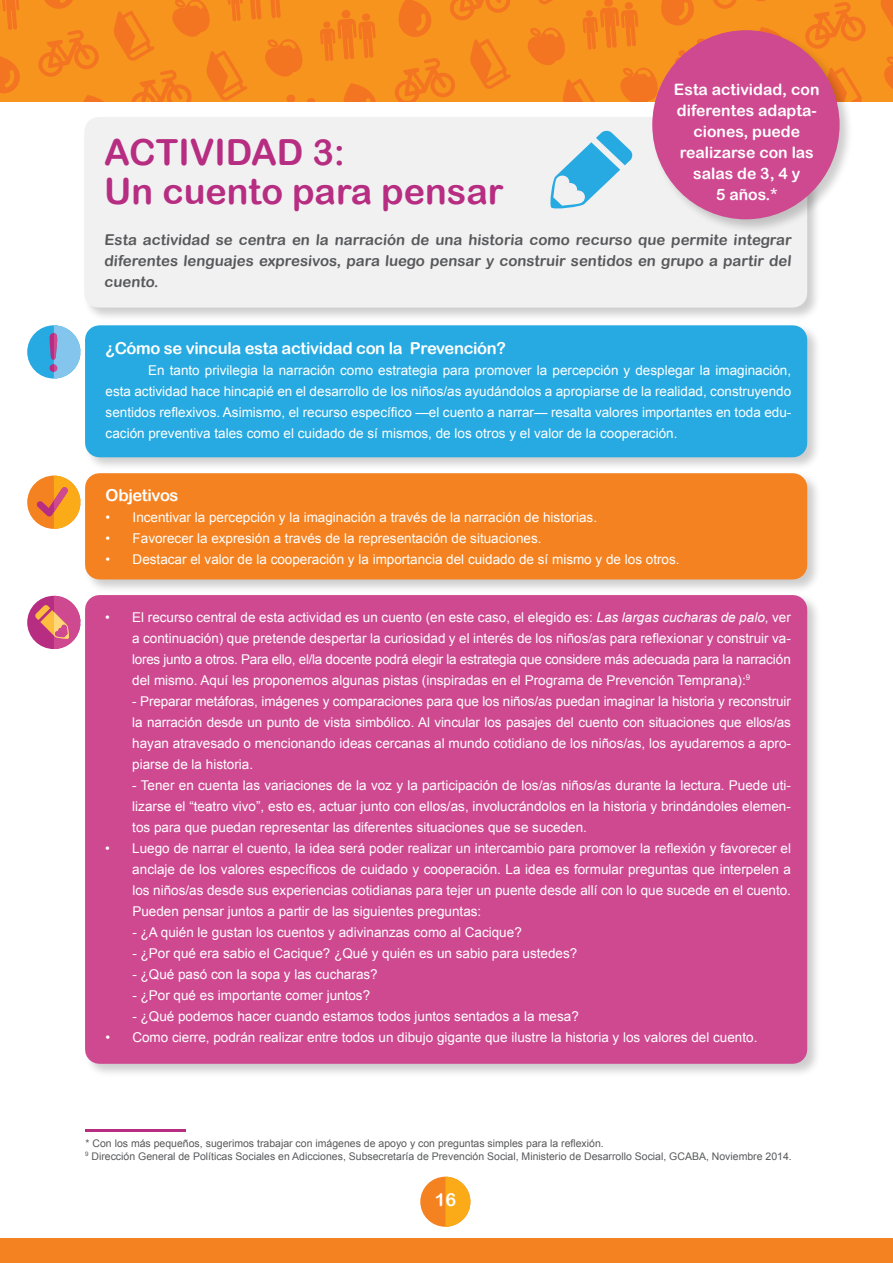
<style>
.page{position:relative;width:893px;height:1263px;background:#fff}
.page>*{position:absolute;margin:0;border:0;box-sizing:border-box;transform-origin:0 0}
.t1{font:36px/39px "Arial Rounded MT Bold";color:#b62d81}
.t2{font:18px "Arial Rounded MT Bold";color:#fff}
.t3{font:16.5px "Arial Rounded MT Bold";letter-spacing:-.02em;color:#fff}
.t4{font:15.75px/21px "Arial Rounded MT Bold";color:#fff;text-align:center}
.t5{font:15px/21px "Arial Rounded MT Bold";color:#58595b;text-align:justify}
.t6{font:13.5px/21px "Arial";color:#fff;text-align:justify}
.t7{font:10.5px/13px "Arial";color:#58595b}
.s1{font-style:italic}
</style>
<div class="page">
<div style="left:0;top:0;width:893px;height:101px;background:#f7941e"></div>
<svg style="left:563px;top:79px;width:31px;height:22px"></svg>
<svg style="left:809px;top:2px;width:57px;height:39px"></svg>
<svg style="left:881px;top:0;width:12px;height:27px"></svg>
<svg style="left:620px;top:68px;width:30px;height:33px"></svg>
<svg style="left:853px;top:83px;width:9px;height:18px"></svg>
<svg style="left:884px;top:56px;width:9px;height:33px"></svg>
<svg style="left:44px;top:0;width:29px;height:9px"></svg>
<svg style="left:2px;top:0;width:17px;height:30px"></svg>
<svg style="left:0;top:56px;width:20px;height:37px"></svg>
<svg style="left:38px;top:30px;width:61px;height:47px"></svg>
<svg style="left:114px;top:11px;width:41px;height:50px"></svg>
<svg style="left:172px;top:0;width:38px;height:37px"></svg>
<svg style="left:228px;top:0;width:53px;height:21px"></svg>
<svg style="left:84px;top:95px;width:19px;height:6px"></svg>
<svg style="left:132px;top:70px;width:60px;height:31px"></svg>
<svg style="left:206px;top:51px;width:41px;height:50px"></svg>
<svg style="left:398px;top:0;width:34px;height:37px"></svg>
<svg style="left:450px;top:0;width:60px;height:20px"></svg>
<svg style="left:538px;top:0;width:15px;height:4px"></svg>
<svg style="left:265px;top:39px;width:38px;height:38px"></svg>
<svg style="left:320px;top:10px;width:56px;height:51px"></svg>
<svg style="left:343px;top:83px;width:33px;height:18px"></svg>
<svg style="left:395px;top:58px;width:60px;height:43px"></svg>
<svg style="left:470px;top:39px;width:41px;height:50px"></svg>
<svg style="left:307px;top:98px;width:8px;height:3px"></svg>
<svg style="left:286px;top:95px;width:9px;height:6px"></svg>
<svg style="left:661px;top:0;width:33px;height:25px"></svg>
<svg style="left:713px;top:0;width:52px;height:9px"></svg>
<svg style="left:527px;top:28px;width:38px;height:37px"></svg>
<svg style="left:582px;top:0;width:56px;height:50px"></svg>
<div style="left:0;top:1238px;width:893px;height:25px;background:#f58220"></div>
<div style="left:420px;top:1177px;width:50px;height:50px;background:#f58220;border-radius:50%"></div>
<svg style="left:445px;top:1177px;width:25px;height:50px"></svg>
<div style="left:82px;top:115px;width:739px;height:207px;background:#000;opacity:.2"></div>
<div style="left:84px;top:117px;width:723px;height:191px;background:#f1f1f2"></div>
<svg style="left:549px;top:130px;width:84px;height:79px"></svg>
<div style="left:83px;top:323px;width:738px;height:148px;background:#000;opacity:.2"></div>
<div style="left:85px;top:325px;width:722px;height:132px;background:#27aae1"></div>
<div style="left:83px;top:593px;width:738px;height:485px;background:#000;opacity:.2"></div>
<div style="left:85px;top:595px;width:722px;height:469px;background:#cf4991"></div>
<div style="left:83px;top:471px;width:738px;height:123px;background:#000;opacity:.2"></div>
<div style="left:85px;top:473px;width:722px;height:106px;background:#f58220"></div>
<div style="left:27px;top:325px;width:53px;height:54px;background:#27aae1;border-radius:50%"></div>
<svg style="left:50px;top:325px;width:30px;height:54px"></svg>
<div style="left:27px;top:476px;width:53px;height:53px;background:#f58220;border-radius:50%"></div>
<svg style="left:36px;top:476px;width:44px;height:53px"></svg>
<div style="left:27px;top:596px;width:53px;height:53px;background:#b62d81;border-radius:50%"></div>
<svg style="left:35px;top:596px;width:45px;height:53px"></svg>
<div style="left:650px;top:28px;width:203px;height:205px;background:#000;opacity:.2"></div>
<div style="left:652px;top:30px;width:188px;height:189px;background:#cf4991;border-radius:50%"></div>
<hr style="left:85px;top:1129px;width:101px;height:3px;background:#b62d81">
<h1 class="t1" style="left:104px;top:132px;width:401px">ACTIVIDAD 3:<br>Un cuento para pensar</h1>
<p class="t4" style="left:674px;top:78px;width:147px">Esta actividad, con diferentes adapta&shy;ciones, puede realizarse con las salas de 3, 4 y<br>5 años.*</p>
<p class="t5" style="left:104px;top:229px;width:690px">Esta actividad se centra en la narración de una historia como recurso que permite integrar diferentes lenguajes expresivos, para luego pensar y construir sentidos en grupo a partir del cuento.</p>
<p class="t3" style="left:106px;top:338px;width:402px">¿Cómo se vincula esta actividad con la Prevención?</p>
<p class="t6" style="left:106px;top:360px;width:687px;text-indent:43px">En tanto privilegia la narración como estrategia para promover la percepción y desplegar la imaginación, esta actividad hace hincapié en el desarrollo de los niños/as ayudándolos a apropiarse de la realidad, construyendo sentidos reflexivos. Asimismo, el recurso específico —el cuento a narrar— resalta valores importantes en toda edu&shy;cación preventiva tales como el cuidado de sí mismos, de los otros y el valor de la cooperación.</p>
<p class="t3" style="left:106px;top:486px;width:74px">Objetivos</p>
<p class="t6" style="left:106px;top:507px;width:493px">• Incentivar la percepción y la imaginación a través de la narración de historias.</p>
<p class="t6" style="left:106px;top:528px;width:437px">• Favorecer la expresión a través de la representación de situaciones.</p>
<p class="t6" style="left:106px;top:549px;width:575px">• Destacar el valor de la cooperación y la importancia del cuidado de sí mismo y de los otros.</p>
<p class="t6" style="left:132px;top:606px;width:660px;text-indent:-27px">• El recurso central de esta actividad es un cuento (en este caso, el elegido es: <span class="s1">Las largas cucharas de palo</span>, ver a continuación) que pretende despertar la curiosidad y el interés de los niños/as para reflexionar y construir va&shy;lores junto a otros. Para ello, el/la docente podrá elegir la estrategia que considere más adecuada para la narración del mismo. Aquí les proponemos algunas pistas (inspiradas en el Programa de Prevención Temprana):<sup>9</sup></p>
<p class="t6" style="left:132px;top:690px;width:660px">- Preparar metáforas, imágenes y comparaciones para que los niños/as puedan imaginar la historia y reconstruir la narración desde un punto de vista simbólico. Al vincular los pasajes del cuento con situaciones que ellos/as hayan atravesado o mencionando ideas cercanas al mundo cotidiano de los niños/as, los ayudaremos a apro&shy;piarse de la historia.</p>
<p class="t6" style="left:132px;top:774px;width:660px">- Tener en cuenta las variaciones de la voz y la participación de los/as niños/as durante la lectura. Puede uti&shy;lizarse el “teatro vivo”, esto es, actuar junto con ellos/as, involucrándolos en la historia y brindándoles elemen&shy;tos para que puedan representar las diferentes situaciones que se suceden.</p>
<p class="t6" style="left:132px;top:837px;width:660px;text-indent:-27px">• Luego de narrar el cuento, la idea será poder realizar un intercambio para promover la reflexión y favorecer el anclaje de los valores específicos de cuidado y cooperación. La idea es formular preguntas que interpelen a los niños/as desde sus experiencias cotidianas para tejer un puente desde allí con lo que sucede en el cuento.<br>Pueden pensar juntos a partir de las siguientes preguntas:</p>
<p class="t6" style="left:132px;top:921px;width:391px">- ¿A quién le gustan los cuentos y adivinanzas como al Cacique?</p>
<p class="t6" style="left:132px;top:942px;width:446px">- ¿Por qué era sabio el Cacique? ¿Qué y quién es un sabio para ustedes?</p>
<p class="t6" style="left:132px;top:963px;width:247px">- ¿Qué pasó con la sopa y las cucharas?</p>
<p class="t6" style="left:132px;top:984px;width:239px">- ¿Por qué es importante comer juntos?</p>
<p class="t6" style="left:132px;top:1005px;width:448px">- ¿Qué podemos hacer cuando estamos todos juntos sentados a la mesa?</p>
<p class="t6" style="left:105px;top:1026px;width:654px">• Como cierre, podrán realizar entre todos un dibujo gigante que ilustre la historia y los valores del cuento.</p>
<p class="t7" style="left:85px;top:1137px;width:708px">* Con los más pequeños, sugerimos trabajar con imágenes de apoyo y con preguntas simples para la reflexión.<br><sup>9</sup> Dirección General de Políticas Sociales en Adicciones, Subsecretaría de Prevención Social, Ministerio de Desarrollo Social, GCABA, Noviembre 2014.</p>
<h2 class="t2" style="left:435px;top:1189px;width:23px">16</h2>
</div>
